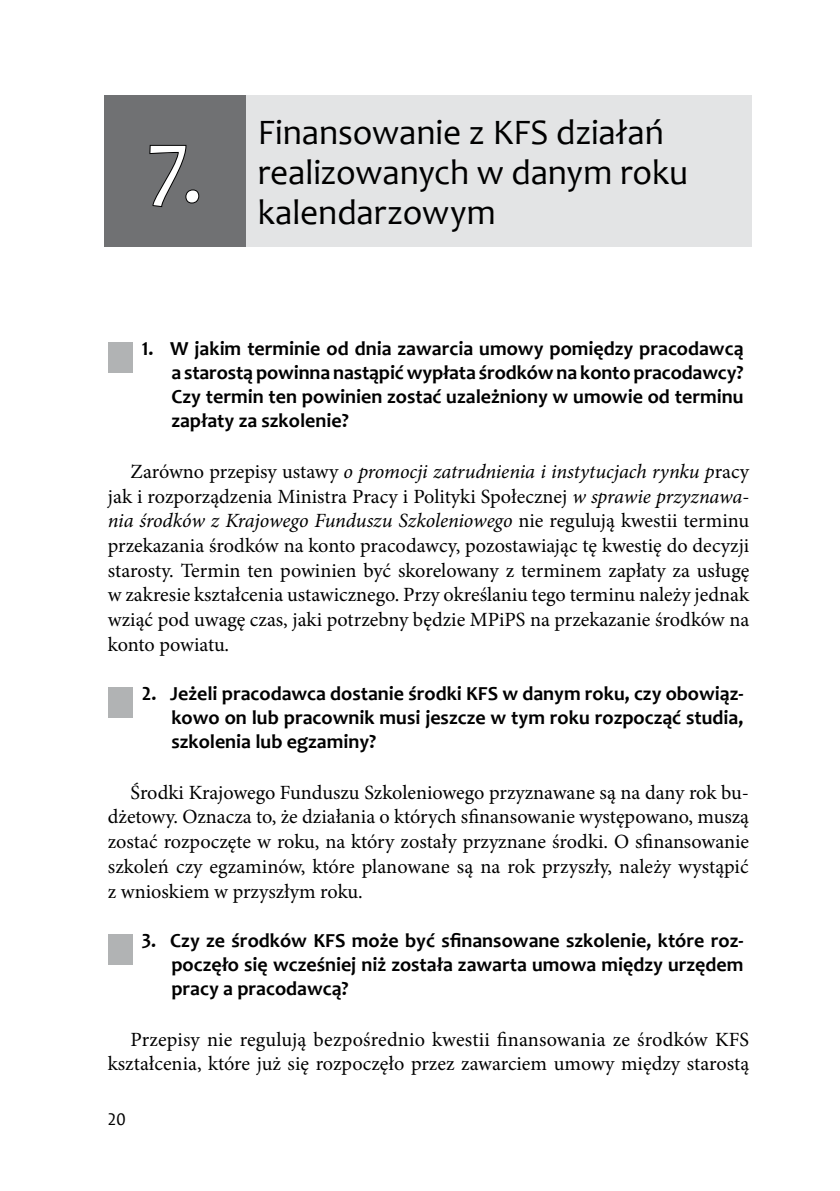
<style>
.page{position:relative;width:840px;height:1191px;background:#fff}
.page>*{position:absolute;margin:0;border:0;box-sizing:border-box;transform-origin:0 0}
.t1{font:88.8px "Candara";color:#fff}
.t2{font:36px/40px "Candara";letter-spacing:-.005em;color:#000}
.t3{font:20.2px/24.6px "Minion Pro";color:#000;text-align:justify}
.t4{font:700 20px/24px "Candara";color:#000;text-align:justify}
.t5{font:18px "Candara";color:#000}
.s1{font-style:italic}
</style>
<div class="page">
<div style="left:104px;top:95px;width:142px;height:151px;background:#707173"></div>
<div style="left:246px;top:95px;width:505px;height:151px;background:#e3e4e5"></div>
<svg style="left:149px;top:144px;width:51px;height:63px"></svg>
<div style="left:108px;top:342px;width:24px;height:31px;background:#b1b3b4"></div>
<div style="left:108px;top:687px;width:24px;height:31px;background:#b1b3b4"></div>
<div style="left:108px;top:934px;width:24px;height:31px;background:#b1b3b4"></div>
<h1 class="t1" style="left:147px;top:120px;width:58px">7.</h1>
<h2 class="t2" style="left:258px;top:112px;width:431px">Finansowanie z KFS działań realizowanych w danym roku kalendarzowym</h2>
<p class="t4" style="left:171px;top:336px;width:573px;text-indent:-29px">1. W jakim terminie od dnia zawarcia umowy pomiędzy pracodawcą a starostą powinna nastąpić wypłata środków na konto pracodawcy?<br>Czy termin ten powinien zostać uzależniony w umowie od terminu zapłaty za szkolenie?</p>
<p class="t3" style="left:108px;top:459px;width:642px;text-indent:23px">Zarówno przepisy ustawy <span class="s1">o promocji zatrudnienia i instytucjach rynku p</span>racy jak i rozporządzenia Ministra Pracy i Polityki Społecznej <span class="s1">w sprawie przyznawa&shy;nia środków z Krajowego Funduszu Szkoleniowego</span> nie regulują kwestii terminu przekazania środków na konto pracodawcy, pozostawiając tę kwestię do decyzji starosty. Termin ten powinien być skorelowany z terminem zapłaty za usługę w zakresie kształcenia ustawicznego. Przy określaniu tego terminu należy jednak wziąć pod uwagę czas, jaki potrzebny będzie MPiPS na przekazanie środków na konto powiatu.</p>
<p class="t4" style="left:171px;top:681px;width:573px;text-indent:-29px">2. Jeżeli pracodawca dostanie środki KFS w danym roku, czy obowiąz&shy;kowo on lub pracownik musi jeszcze w tym roku rozpocząć studia, szkolenia lub egzaminy?</p>
<p class="t3" style="left:108px;top:780px;width:642px;text-indent:23px">Środki Krajowego Funduszu Szkoleniowego przyznawane są na dany rok bu&shy;dżetowy. Oznacza to, że działania o których sfinansowanie występowano, muszą zostać rozpoczęte w roku, na który zostały przyznane środki. O sfinansowanie szkoleń czy egzaminów, które planowane są na rok przyszły, należy wystąpić z wnioskiem w przyszłym roku.</p>
<p class="t4" style="left:171px;top:928px;width:573px;text-indent:-29px">3. Czy ze środków KFS może być sfinansowane szkolenie, które roz&shy;poczęło się wcześniej niż została zawarta umowa między urzędem pracy a pracodawcą?</p>
<p class="t3" style="left:108px;top:1026px;width:642px;text-align:right">Przepisy nie regulują bezpośrednio kwestii finansowania ze środków KFS kształcenia, które już się rozpoczęło przez zawarciem umowy między starostą</p>
<p class="t5" style="left:108px;top:1108px;width:20px">20</p>
</div>
